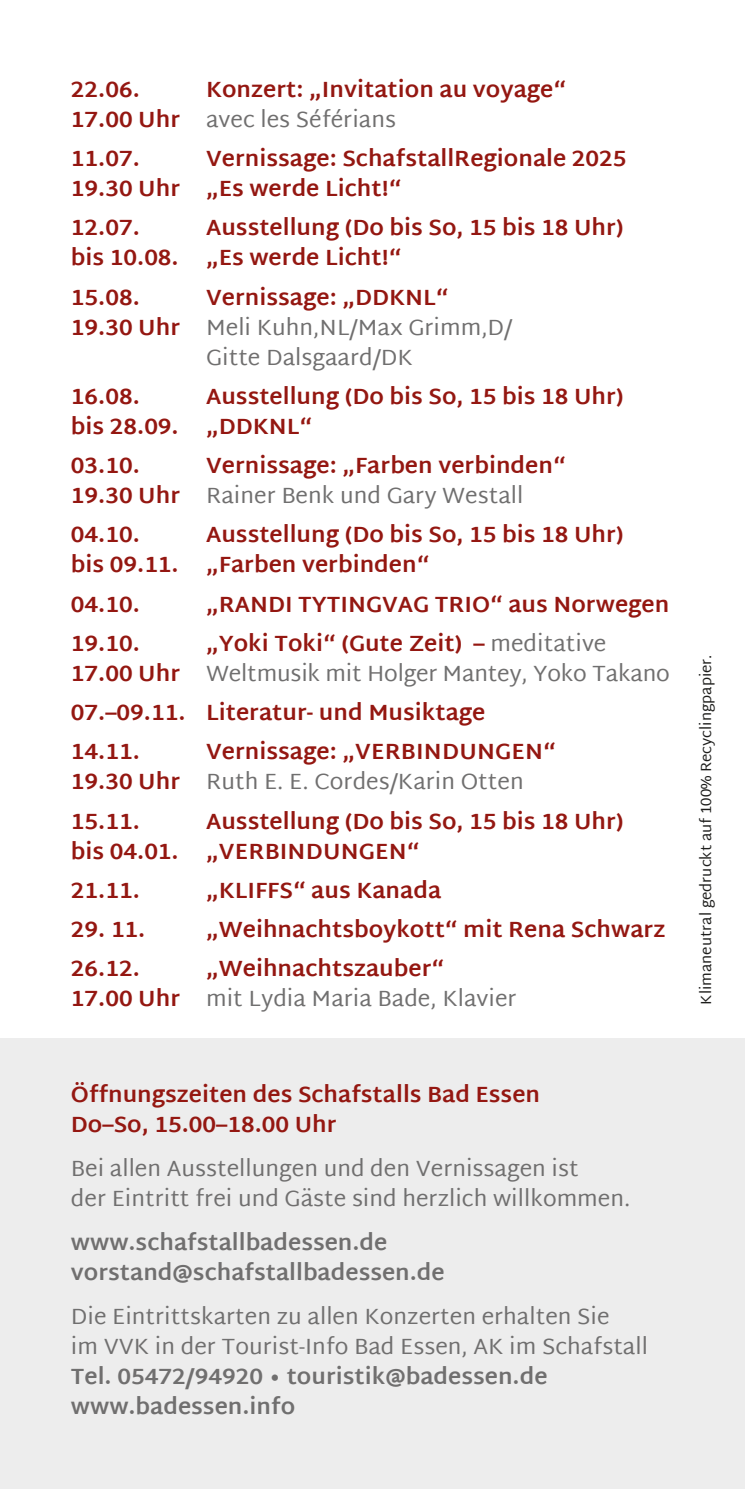
<style>
.page{position:relative;width:745px;height:1489px;background:#fff}
.page>*{position:absolute;margin:0;border:0;box-sizing:border-box;transform-origin:0 0}
.t1{font:700 22.5px/30px "Martel Sans";color:#941711}
.t2{font:22.5px/30px "Martel Sans";color:#706f6f}
.t3{font:700 22.5px/30px "Martel Sans";color:#706f6f}
.t4{font:15px "Martel Sans";color:#1d1d1b}
.s1{font-weight:400;color:#706f6f}
.s2{font-weight:700;color:#941711}
</style>
<div class="page">
<div style="left:0;top:1038px;width:744px;height:450px;background:#ededed"></div>
<p class="t1" style="left:71px;top:74px;width:496px;text-indent:135px">Konzert: „Invitation au voyage“<br>17.00 Uhr <span class="s1">avec les Séférians</span></p>
<p class="t1" style="left:71px;top:143px;width:70px">11.07.</p>
<p class="t1" style="left:71px;top:74px;width:70px">22.06.</p>
<p class="t1" style="left:71px;top:143px;width:556px;text-indent:135px">Vernissage: SchafstallRegionale 2025<br>19.30 Uhr „Es werde Licht!“</p>
<p class="t1" style="left:71px;top:212px;width:70px">12.07.</p>
<p class="t1" style="left:71px;top:212px;width:553px;text-indent:135px">Ausstellung (Do bis So, 15 bis 18 Uhr) bis 10.08. „Es werde Licht!“</p>
<p class="t1" style="left:71px;top:282px;width:70px">15.08.</p>
<p class="t1" style="left:206px;top:282px;width:243px">Vernissage: „DDKNL“</p>
<p class="t2" style="left:71px;top:312px;width:442px"><span class="s2">19.30 Uhr</span> Meli Kuhn,NL/Max Grimm,D/</p>
<p class="t2" style="left:206px;top:342px;width:208px">Gitte Dalsgaard/DK</p>
<p class="t1" style="left:71px;top:381px;width:70px">16.08.</p>
<p class="t1" style="left:71px;top:381px;width:553px;text-indent:135px">Ausstellung (Do bis So, 15 bis 18 Uhr) bis 28.09. „DDKNL“</p>
<p class="t1" style="left:71px;top:450px;width:70px">03.10.</p>
<p class="t1" style="left:71px;top:450px;width:496px;text-indent:135px">Vernissage: „Farben verbinden“<br>19.30 Uhr <span class="s1">Rainer Benk und Gary Westall</span></p>
<p class="t1" style="left:71px;top:519px;width:70px">04.10.</p>
<p class="t1" style="left:71px;top:519px;width:553px;text-indent:135px">Ausstellung (Do bis So, 15 bis 18 Uhr) bis 09.11. „Farben verbinden“</p>
<p class="t1" style="left:71px;top:588px;width:70px">04.10.</p>
<p class="t1" style="left:206px;top:588px;width:464px">„RANDI TYTINGVAG TRIO“ aus Norwegen</p>
<p class="t1" style="left:71px;top:628px;width:70px">19.10.</p>
<p class="t2" style="left:71px;top:628px;width:600px;text-indent:135px"><span class="s2">„Yoki Toki“ (Gute Zeit) –</span> meditative<br><span class="s2">17.00 Uhr</span> Weltmusik mit Holger Mantey, Yoko Takano</p>
<p class="t1" style="left:71px;top:692px;width:416px;line-height:39.2px">07.–09.11. Literatur- und Musiktage<br>14.11.</p>
<p class="t1" style="left:71px;top:736px;width:486px;text-indent:135px">Vernissage: „VERBINDUNGEN“<br>19.30 Uhr <span class="s1">Ruth E. E. Cordes/Karin Otten</span></p>
<p class="t1" style="left:71px;top:805px;width:70px">15.11.</p>
<p class="t1" style="left:71px;top:805px;width:553px;text-indent:135px">Ausstellung (Do bis So, 15 bis 18 Uhr) bis 04.01. „VERBINDUNGEN“</p>
<p class="t1" style="left:71px;top:875px;width:70px">21.11.</p>
<p class="t1" style="left:206px;top:875px;width:236px">„KLIFFS“ aus Kanada</p>
<p class="t1" style="left:71px;top:914px;width:76px">29. 11.</p>
<p class="t1" style="left:206px;top:914px;width:460px">„Weihnachtsboykott“ mit Rena Schwarz</p>
<p class="t1" style="left:71px;top:953px;width:70px">26.12.</p>
<p class="t1" style="left:71px;top:953px;width:447px;text-indent:135px">„Weihnachtszauber“<br>17.00 Uhr <span class="s1">mit Lydia Maria Bade, Klavier</span></p>
<p class="t1" style="left:71px;top:1078px;width:470px">Öffnungszeiten des Schafstalls Bad Essen<br>Do–So, 15.00–18.00 Uhr</p>
<p class="t2" style="left:71px;top:1153px;width:560px">Bei allen Ausstellungen und den Vernissagen ist<br>der Eintritt frei und Gäste sind herzlich willkommen.</p>
<p class="t3" style="left:71px;top:1227px;width:375px">www.schafstallbadessen.de vorstand@schafstallbadessen.de</p>
<p class="t2" style="left:71px;top:1301px;width:578px">Die Eintrittskarten zu allen Konzerten erhalten Sie<br>im VVK in der Tourist-Info Bad Essen, AK im Schafstall</p>
<p class="t3" style="left:71px;top:1361px;width:478px">Tel. 05472/94920 • touristik@badessen.de www.badessen.info</p>
<p class="t4" style="left:696px;top:1004px;width:351px;rotate:-90deg">Klimaneutral gedruckt auf 100% Recyclingpapier.</p>
</div>
